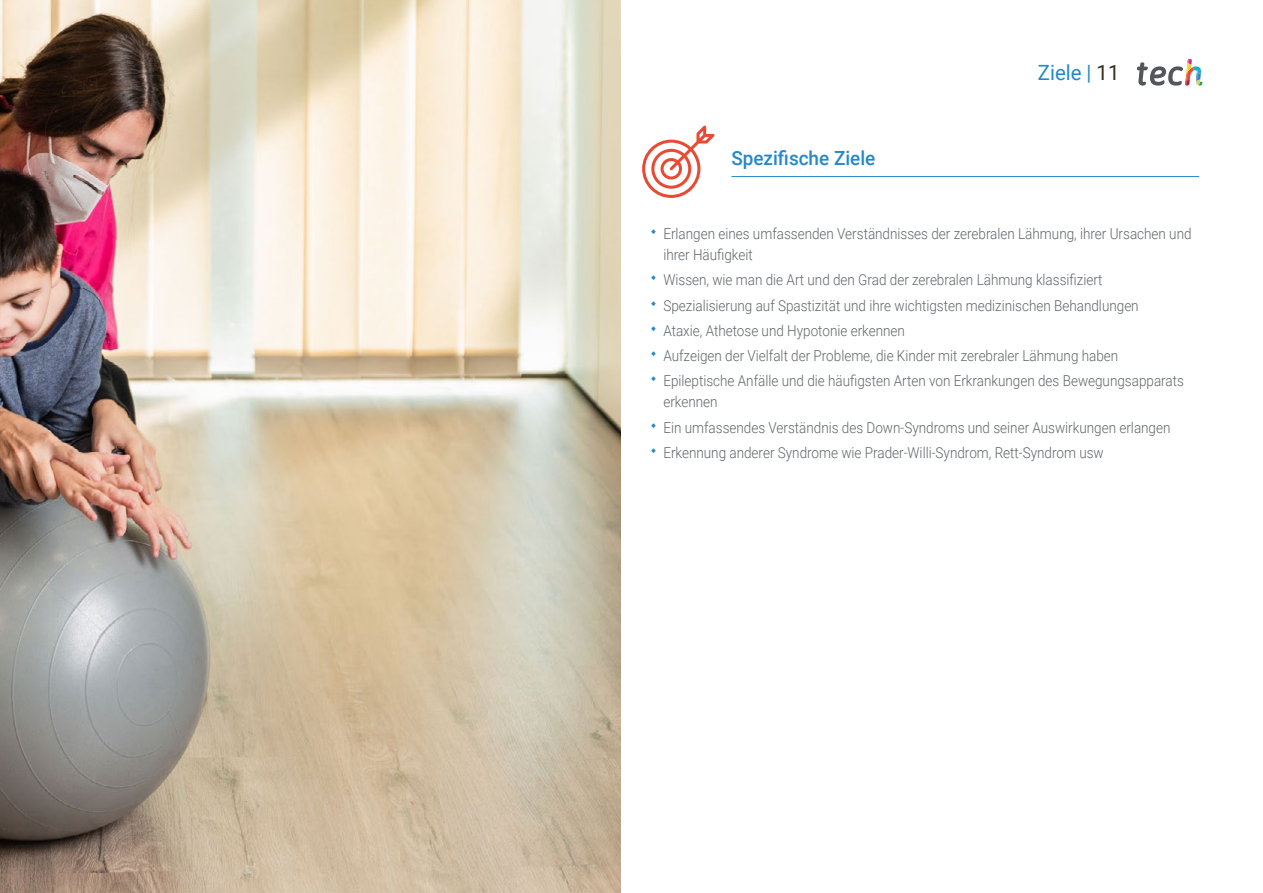
<style>
.page{position:relative;width:1263px;height:893px;background:#fff}
.page>*{position:absolute;margin:0;border:0;box-sizing:border-box;transform-origin:0 0}
.t1{font:21px "Roboto";color:#2488c9}
.t2{font:500 19.5px "Roboto";color:#2488c9}
.t3{font:300 15px/25.2px "Roboto";color:#61646a;scale:.9 1}
.s1{color:#312e20}
</style>
<div class="page">
<img style="left:0;top:0;width:621px;height:893px">
<svg style="left:642px;top:126px;width:72px;height:72px"></svg>
<hr style="left:731px;top:176px;width:468px;height:1px;background:#2488c9">
<svg style="left:1137px;top:59px;width:65px;height:27px"></svg>
<h2 class="t2" style="left:731px;top:144px;width:145px">Spezifische Ziele</h2>
<h1 class="t1" style="left:1038px;top:57px;width:83px">Ziele | <span class="s1">11</span></h1>
<p class="t3" style="left:663px;top:223px;width:588px;line-height:21px">Erlangen eines umfassenden Verständnisses der zerebralen Lähmung, ihrer Ursachen und ihrer Häufigkeit</p>
<p class="t3" style="left:663px;top:267px;width:580px">Wissen, wie man die Art und den Grad der zerebralen Lähmung klassifiziert Spezialisierung auf Spastizität und ihre wichtigsten medizinischen Behandlungen<br>Ataxie, Athetose und Hypotonie erkennen<br>Aufzeigen der Vielfalt der Probleme, die Kinder mit zerebraler Lähmung haben Epileptische Anfälle und die häufigsten Arten von Erkrankungen des Bewegungsapparats</p>
<p class="t3" style="left:663px;top:389px;width:565px">erkennen<br>Ein umfassendes Verständnis des Down-Syndroms und seiner Auswirkungen erlangen<br>Erkennung anderer Syndrome wie Prader-Willi-Syndrom, Rett-Syndrom usw</p>
</div>
